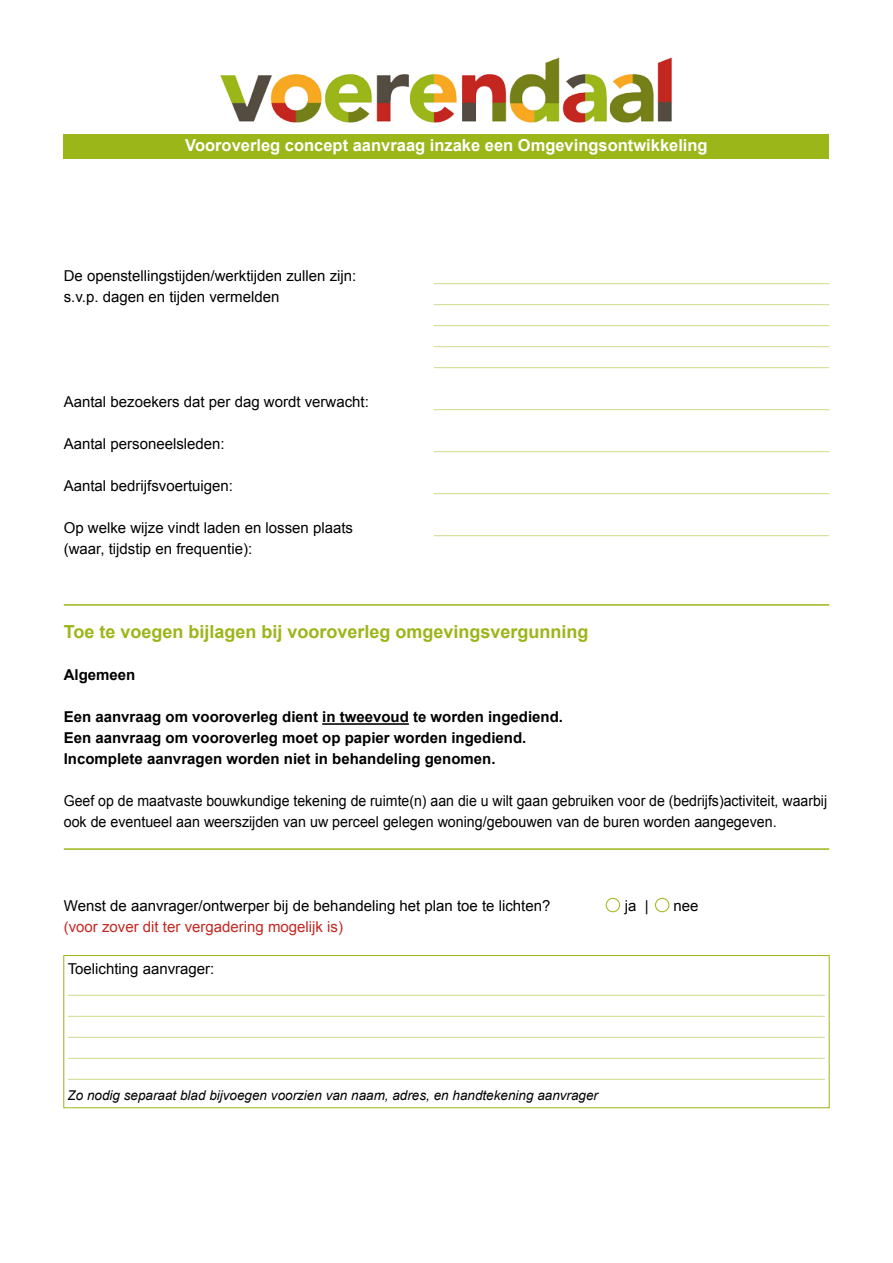
<style>
.page{position:relative;width:893px;height:1263px;background:#fff}
.page>*{position:absolute;margin:0;border:0;box-sizing:border-box;transform-origin:0 0}
.t1{font:700 18px "Arial";color:#9bb619}
.t2{font:700 16.5px "Arial";color:#fff}
.t3{font:15px/21px "Arial";color:#000}
.t4{font:15px/21px "Arial";color:#000;scale:.94 1}
.t5{font:700 15px/21px "Arial";color:#000}
.t6{font:15px "Arial";color:#c42720}
.t7{font:italic 13.5px "Arial";color:#000}
</style>
<div class="page">
<hr style="left:322px;top:723px;width:87px;height:2px;background:#000">
<div style="left:64px;top:134px;width:765px;height:25px;background:#9bb619"></div>
<img style="left:220px;top:57px;width:452px;height:66px">
<hr style="left:434px;top:283px;width:395px;height:1px;background:#cddb8c">
<hr style="left:434px;top:304px;width:395px;height:1px;background:#cddb8c">
<hr style="left:434px;top:325px;width:395px;height:1px;background:#cddb8c">
<hr style="left:434px;top:346px;width:395px;height:1px;background:#cddb8c">
<hr style="left:434px;top:367px;width:395px;height:1px;background:#cddb8c">
<hr style="left:434px;top:409px;width:395px;height:1px;background:#cddb8c">
<hr style="left:434px;top:451px;width:395px;height:1px;background:#cddb8c">
<hr style="left:434px;top:493px;width:395px;height:1px;background:#cddb8c">
<hr style="left:434px;top:535px;width:395px;height:1px;background:#cddb8c">
<hr style="left:64px;top:604px;width:765px;height:2px;background:#9bb619">
<hr style="left:64px;top:848px;width:765px;height:2px;background:#9bb619">
<div style="left:606px;top:898px;width:14px;height:14px;border:1px solid #9bb619;border-radius:50%"></div>
<div style="left:655px;top:898px;width:14px;height:14px;border:1px solid #9bb619;border-radius:50%"></div>
<hr style="left:68px;top:995px;width:757px;height:1px;background:#cddb8c">
<hr style="left:68px;top:1016px;width:757px;height:1px;background:#cddb8c">
<hr style="left:68px;top:1037px;width:757px;height:1px;background:#cddb8c">
<hr style="left:68px;top:1058px;width:757px;height:1px;background:#cddb8c">
<hr style="left:68px;top:1079px;width:757px;height:1px;background:#cddb8c">
<div style="left:64px;top:955px;width:765px;height:153px;border:1px solid #9bb619"></div>
<p class="t2" style="left:185px;top:135px;width:524px">Vooroverleg concept aanvraag inzake een Omgevingsontwikkeling</p>
<p class="t3" style="left:64px;top:266px;width:294px">De openstellingstijden/werktijden zullen zijn: s.v.p. dagen en tijden vermelden</p>
<p class="t3" style="left:64px;top:392px;width:307px">Aantal bezoekers dat per dag wordt verwacht:</p>
<p class="t3" style="left:64px;top:434px;width:162px">Aantal personeelsleden:</p>
<p class="t3" style="left:64px;top:476px;width:171px">Aantal bedrijfsvoertuigen:</p>
<p class="t3" style="left:64px;top:518px;width:291px">Op welke wijze vindt laden en lossen plaats (waar, tijdstip en frequentie):</p>
<p class="t1" style="left:64px;top:620px;width:526px">Toe te voegen bijlagen bij vooroverleg omgevingsvergunning</p>
<p class="t5" style="left:64px;top:665px;width:73px">Algemeen</p>
<p class="t5" style="left:64px;top:707px;width:501px">Een aanvraag om vooroverleg dient in tweevoud te worden ingediend.<br>Een aanvraag om vooroverleg moet op papier worden ingediend.<br>Incomplete aanvragen worden niet in behandeling genomen.</p>
<p class="t4" style="left:64px;top:791px;width:814px">Geef op de maatvaste bouwkundige tekening de ruimte(n) aan die u wilt gaan gebruiken voor de (bedrijfs)activiteit, waarbij ook de eventueel aan weerszijden van uw perceel gelegen woning/gebouwen van de buren worden aangegeven.</p>
<p class="t3" style="left:64px;top:896px;width:488px">Wenst de aanvrager/ontwerper bij de behandeling het plan toe te lichten?</p>
<p class="t3" style="left:625px;top:896px;width:25px">ja |</p>
<p class="t3" style="left:674px;top:896px;width:27px">nee</p>
<p class="t6" style="left:64px;top:917px;width:281px">(voor zover dit ter vergadering mogelijk is)</p>
<p class="t3" style="left:68px;top:959px;width:148px">Toelichting aanvrager:</p>
<p class="t7" style="left:68px;top:1087px;width:532px">Zo nodig separaat blad bijvoegen voorzien van naam, adres, en handtekening aanvrager</p>
</div>
